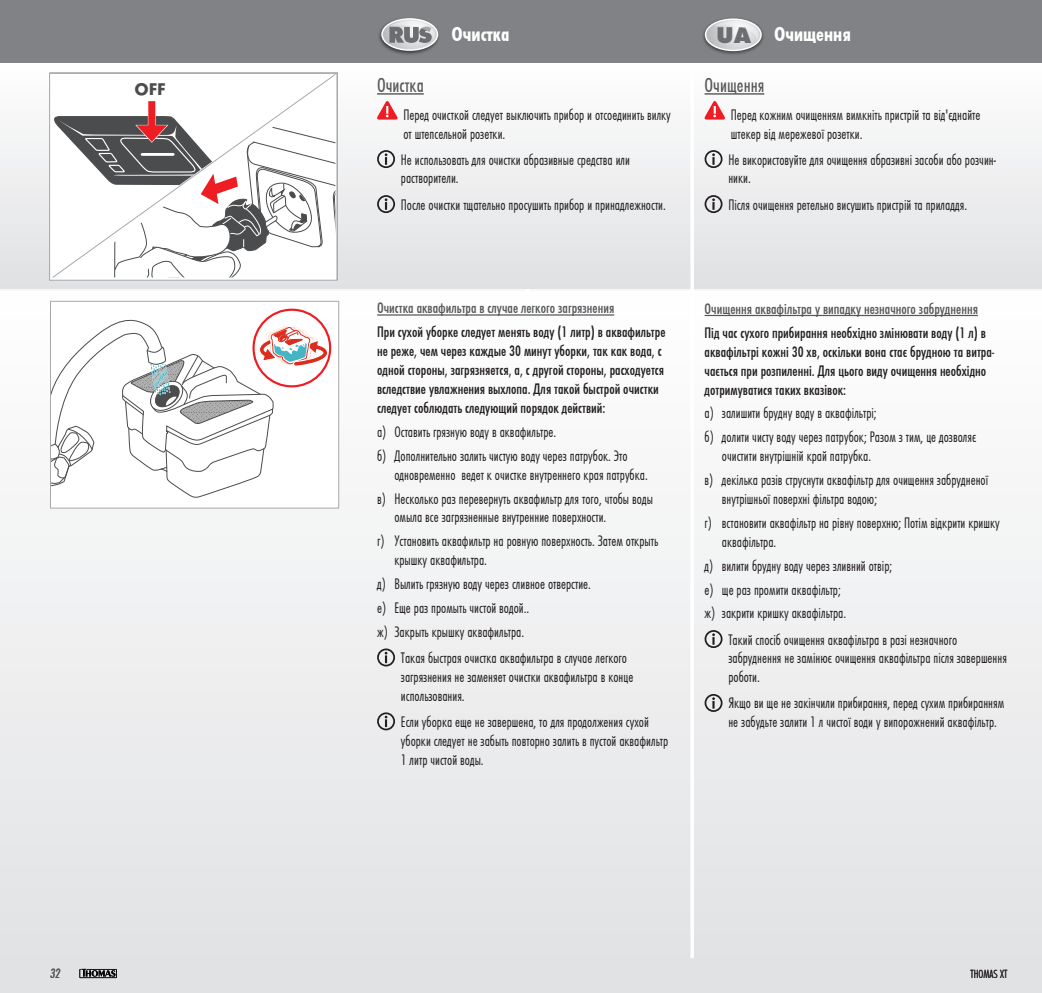
<style>
.page{position:relative;width:1042px;height:993px;background:#fff}
.page>*{position:absolute;margin:0;border:0;box-sizing:border-box;transform-origin:0 0}
.t1{font:800 23.62px "Function";color:#6c6d70}
.t2{font:21px "Futura Con Boo";color:#57585a}
.t3{font:700 21px "Futura Con";color:#fff}
._10_pt_Futura{font:700 17.5px "Futura";color:#4b4c4d}
._9_p_Fließtext{font:300 15.75px/18.9px "Futura Con";color:#231f20}
.t4{font:500 15.75px/18.9px "Futura Con";color:#231f20}
.t5{font:500 15.75px "Futura Con";color:#57585a}
.t6{font:14px "Futura Con Boo Obl";color:#57585a}
.t7{font:300 12.25px "Futura Con";color:#231f20}
</style>
<div class="page">
<div style="left:0;top:0;width:1042px;height:63px;background:#808285"></div>
<div style="left:0;top:63px;width:1042px;height:225px;background:linear-gradient(to bottom,#fefefe,#e0e1e3)"></div>
<div style="left:0;top:291px;width:1042px;height:701px;background:linear-gradient(to bottom,#fefefe,#e0e1e3)"></div>
<div style="left:377px;top:16px;width:64px;height:40px;background:#231f20;opacity:.75"></div>
<div style="left:381px;top:18px;width:57px;height:33px;border:1px solid #fff;border-radius:50%"></div>
<svg style="left:382px;top:19px;width:55px;height:31px"></svg>
<div style="left:701px;top:16px;width:64px;height:40px;background:#231f20;opacity:.75"></div>
<div style="left:705px;top:18px;width:57px;height:33px;border:1px solid #fff;border-radius:50%"></div>
<svg style="left:705px;top:19px;width:56px;height:31px;background:#cccdcf"></svg>
<hr style="left:704px;top:93px;width:60px;height:2px;background:#57585a">
<svg style="left:704px;top:101px;width:21px;height:18px"></svg>
<div style="left:704px;top:150px;width:18px;height:18px;border:2px solid #231f20;border-radius:50%"></div>
<svg style="left:712px;top:153px;width:3px;height:12px"></svg>
<div style="left:704px;top:195px;width:18px;height:18px;border:2px solid #231f20;border-radius:50%"></div>
<svg style="left:712px;top:198px;width:3px;height:12px"></svg>
<hr style="left:704px;top:315px;width:274px;height:1px;background:#57585a">
<div style="left:704px;top:630px;width:18px;height:17px;border:2px solid #231f20;border-radius:50%"></div>
<svg style="left:712px;top:633px;width:3px;height:11px"></svg>
<div style="left:704px;top:693px;width:18px;height:18px;border:2px solid #231f20;border-radius:50%"></div>
<svg style="left:712px;top:697px;width:3px;height:11px"></svg>
<hr style="left:377px;top:93px;width:47px;height:2px;background:#57585a">
<svg style="left:376px;top:101px;width:22px;height:18px"></svg>
<div style="left:377px;top:150px;width:18px;height:18px;border:2px solid #231f20;border-radius:50%"></div>
<svg style="left:385px;top:153px;width:2px;height:12px"></svg>
<div style="left:377px;top:195px;width:18px;height:18px;border:2px solid #231f20;border-radius:50%"></div>
<svg style="left:385px;top:198px;width:2px;height:12px"></svg>
<hr style="left:377px;top:314px;width:237px;height:1px;background:#57585a">
<div style="left:377px;top:648px;width:18px;height:18px;border:2px solid #231f20;border-radius:50%"></div>
<svg style="left:385px;top:651px;width:2px;height:12px"></svg>
<div style="left:377px;top:712px;width:18px;height:18px;border:2px solid #231f20;border-radius:50%"></div>
<svg style="left:385px;top:715px;width:2px;height:11px"></svg>
<svg style="left:51px;top:73px;width:286px;height:205px"></svg>
<svg style="left:53px;top:97px;width:282px;height:180px"></svg>
<div style="left:50px;top:301px;width:289px;height:207px;background:#fff"></div>
<div style="left:50px;top:301px;width:289px;height:207px;border:1px solid #a8a9ad"></div>
<svg style="left:50px;top:314px;width:278px;height:184px"></svg>
<div style="left:252px;top:308px;width:79px;height:79px;border:2px solid #ee1d23;border-radius:50%"></div>
<hr style="left:690px;top:74px;width:4px;height:883px;background:#fff">
<svg style="left:79px;top:968px;width:38px;height:9px"></svg>
<p class="_10_pt_Futura" style="left:134px;top:77px;width:33px">OFF</p>
<p class="t3" style="left:451px;top:19px;width:59px">Очистка</p>
<p class="t2" style="left:377px;top:71px;width:48px">Очистка</p>
<p class="_9_p_Fließtext" style="left:403px;top:104px;width:269px">Перед очисткой следует выключить прибор и отсоединить вилку от штепсельной розетки.</p>
<p class="_9_p_Fließtext" style="left:401px;top:149px;width:231px">Не использовать для очистки абразивные средства или растворители.</p>
<p class="_9_p_Fließtext" style="left:401px;top:194px;width:266px">После очистки тщательно просушить прибор и принадлежности.</p>
<p class="t3" style="left:774px;top:19px;width:78px">Очищення</p>
<h1 class="t1" style="left:716px;top:21px;width:36px">UA</h1>
<p class="t2" style="left:704px;top:71px;width:61px">Очищення</p>
<p class="_9_p_Fließtext" style="left:731px;top:104px;width:251px">Перед кожним очищенням вимкніть пристрій та від'єднайте штекер від мережевої розетки.</p>
<p class="_9_p_Fließtext" style="left:728px;top:149px;width:269px">Не використовуйте для очищення абразивні засоби або розчин&shy;ники.</p>
<p class="_9_p_Fließtext" style="left:728px;top:194px;width:240px">Після очищення ретельно висушить пристрій та приладдя.</p>
<p class="t5" style="left:377px;top:298px;width:239px">Очистка аквафильтра в случае легкого загрязнения</p>
<p class="t4" style="left:377px;top:322px;width:290px">При сухой уборке следует менять воду (1 литр) в аквафильтре не реже, чем через каждые 30 минут уборки, так как вода, с одной стороны, загрязняется, а, с другой стороны, расходуется вследствие увлажнения выхлопа. Для такой быстрой очистки следует соблюдать следующий порядок действий:</p>
<p class="_9_p_Fließtext" style="left:377px;top:421px;width:181px">а) Оставить грязную воду в аквафильтре.</p>
<p class="_9_p_Fließtext" style="left:394px;top:445px;width:255px;text-indent:-17px">б) Дополнительно залить чистую воду через патрубок. Это одновременно ведет к очистке внутреннего края патрубка.</p>
<p class="_9_p_Fließtext" style="left:394px;top:488px;width:260px;text-indent:-17px">в) Несколько раз перевернуть аквафильтр для того, чтобы воды омыла все загрязненные внутренние поверхности.</p>
<p class="_9_p_Fließtext" style="left:394px;top:531px;width:265px;text-indent:-17px">г) Установить аквафильтр на ровную поверхность. Затем открыть крышку аквафильтра.</p>
<p class="_9_p_Fließtext" style="left:377px;top:573px;width:215px">д) Вылить грязную воду через сливное отверстие.</p>
<p class="_9_p_Fließtext" style="left:377px;top:597px;width:154px">е) Еще раз промыть чистой водой..</p>
<p class="_9_p_Fließtext" style="left:377px;top:621px;width:149px">ж) Закрыть крышку аквафильтра.</p>
<p class="_9_p_Fließtext" style="left:401px;top:647px;width:234px">Такая быстрая очистка аквафильтра в случае легкого загрязнения не заменяет очистки аквафильтра в конце использования.</p>
<p class="_9_p_Fließtext" style="left:401px;top:711px;width:269px">Если уборка еще не завершена, то для продолжения сухой уборки следует не забыть повторно залить в пустой аквафильтр<br>1 литр чистой воды.</p>
<p class="t5" style="left:704px;top:298px;width:275px">Очищення аквафільтра у випадку незначного забруднення</p>
<p class="t4" style="left:704px;top:322px;width:291px">Під час сухого прибирання необхідно змінювати воду (1 л) в аквафільтрі кожні 30 хв, оскільки вона стає брудною та витра&shy;чається при розпиленні. Для цього виду очищення необхідно дотримуватися таких вказівок:</p>
<p class="_9_p_Fließtext" style="left:704px;top:403px;width:174px">a) залишити брудну воду в аквафільтрі;</p>
<p class="_9_p_Fließtext" style="left:722px;top:427px;width:256px;text-indent:-17px">б) долити чисту воду через патрубок; Разом з тим, це дозволяє очистити внутрішній край патрубка.</p>
<p class="_9_p_Fließtext" style="left:722px;top:469px;width:268px;text-indent:-17px">в) декілька разів струснути аквафільтр для очищення забрудненої внутрішньої поверхні фільтра водою;</p>
<p class="_9_p_Fließtext" style="left:722px;top:512px;width:279px;text-indent:-17px">г) встановити аквафільтр на рівну поверхню; Потім відкрити кришку аквафільтра.</p>
<p class="_9_p_Fließtext" style="left:704px;top:555px;width:189px">д) вилити брудну воду через зливний отвір;</p>
<p class="_9_p_Fließtext" style="left:704px;top:579px;width:138px">е) ще раз промити аквафільтр;</p>
<p class="_9_p_Fließtext" style="left:704px;top:603px;width:143px">ж) закрити кришку аквафільтра.</p>
<p class="_9_p_Fließtext" style="left:728px;top:629px;width:280px">Такий спосіб очищення аквафільтра в разі незначного забруднення не замінює очищення аквафільтра після завершення роботи.</p>
<p class="_9_p_Fließtext" style="left:728px;top:693px;width:277px">Якщо ви ще не закінчили прибирання, перед сухим прибиранням не забудьте залити 1 л чистої води у випорожнений аквафільтр.</p>
<p class="t6" style="left:50px;top:963px;width:12px">32</p>
<p class="t7" style="left:970px;top:965px;width:38px">THOMAS XT</p>
</div>
